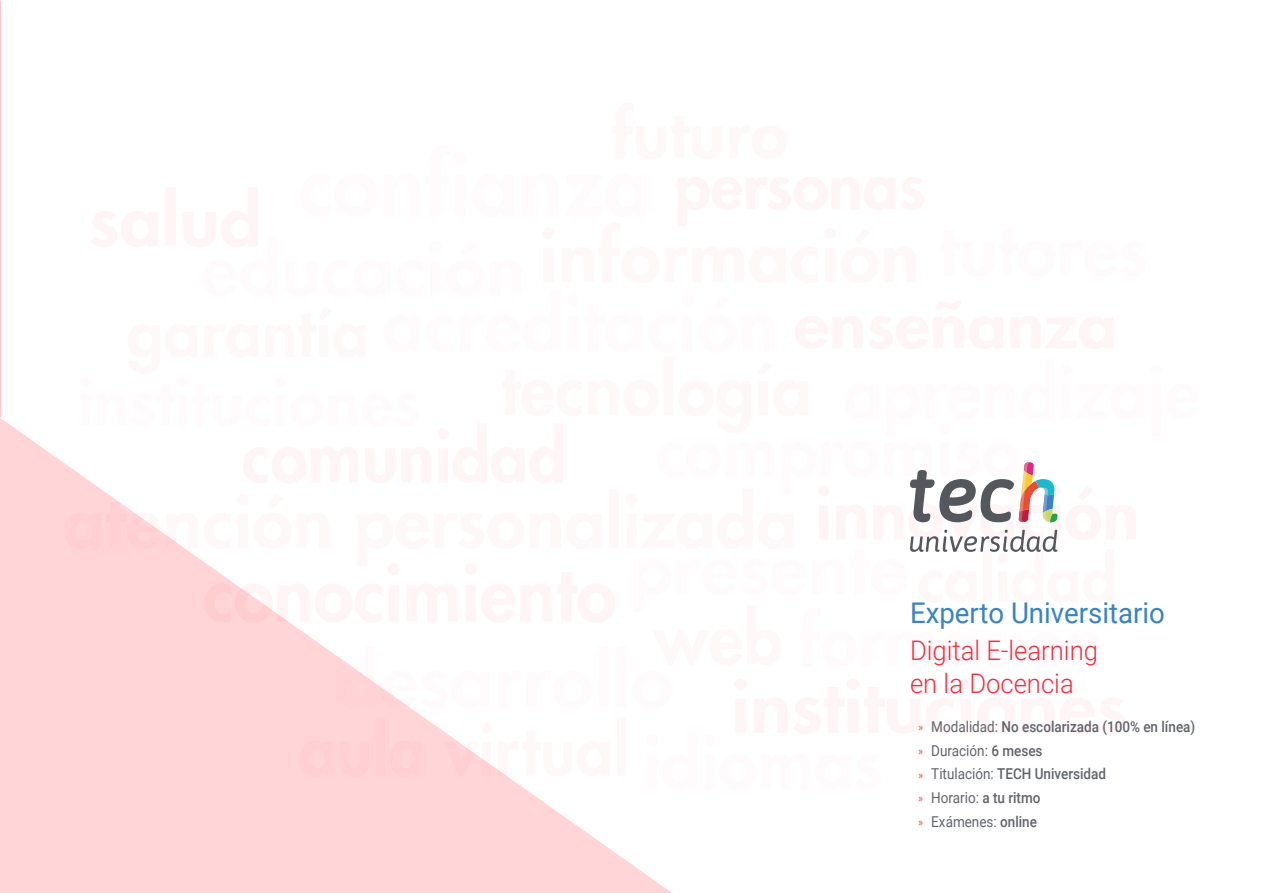
<style>
.page{position:relative;width:1263px;height:893px;background:#fff}
.page>*{position:absolute;margin:0;border:0;box-sizing:border-box;transform-origin:0 0}
.t1{font:28.5px "Roboto";color:#3783c5}
.t2{font:300 27px/33px "Roboto";color:#ff293a;scale:.95 1}
.t3{font:500 15px/23.7px "Roboto";color:#61646a;scale:.9 1}
.s1{font-family:"Myriad Pro";font-weight:400;font-size:12px;color:#ff293a}
.s2{font-weight:400}
</style>
<div class="page">
<svg style="left:0;top:418px;width:672px;height:475px;background:#ffd9db"></svg>
<svg style="left:64px;top:418px;width:994px;height:372px"></svg>
<h1 class="t1" style="left:910px;top:593px;width:256px">Experto Universitario</h1>
<h2 class="t2" style="left:910px;top:633px;width:199px">Digital E-learning en la Docencia</h2>
<p class="t3" style="left:918px;top:714px;width:309px"><span class="s1">»</span> <span class="s2">Modalidad:</span> No escolarizada (100% en línea) <span class="s1">»</span> <span class="s2">Duración:</span> 6 meses<br><span class="s1">»</span> <span class="s2">Titulación:</span> TECH Universidad<br><span class="s1">»</span> <span class="s2">Horario:</span> a tu ritmo<br><span class="s1">»</span> <span class="s2">Exámenes:</span> online</p>
</div>
